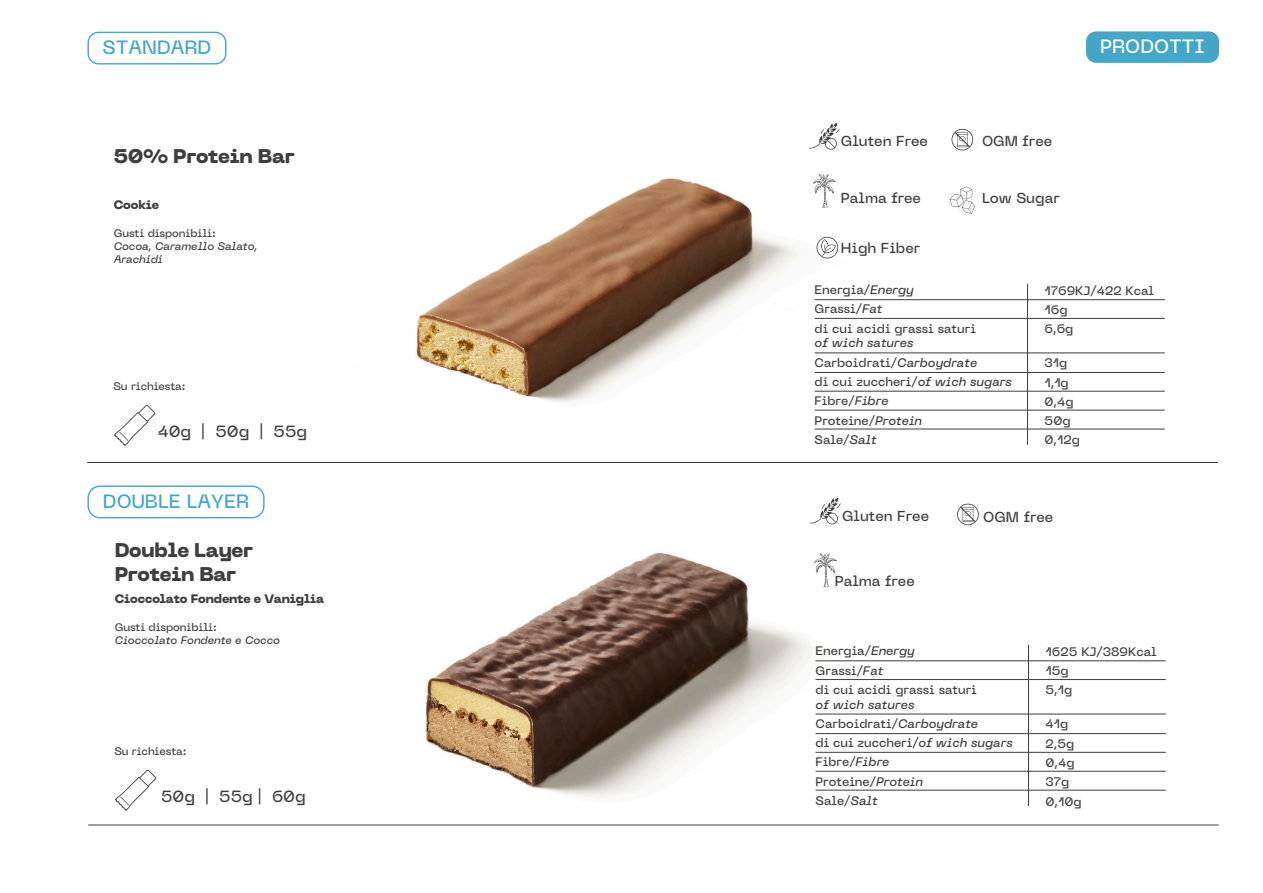
<style>
.page{position:relative;width:1263px;height:893px;background:#fff}
.page>*{position:absolute;margin:0;border:0;box-sizing:border-box;transform-origin:0 0}
.t1{font:800 19.8px/23.7px "PP Neue Machina";letter-spacing:-.01em;color:#3e3e3f}
.t2{font:800 19.65px "PP Neue Machina";letter-spacing:-.01em;color:#3e3e3f}
.t3{font:500 19.2px "PP Neue Machina Inktrap";color:#44a7c9}
.t4{font:500 19.2px "PP Neue Machina Inktrap";color:#fff}
.t5{font:500 16.05px "PP Neue Machina Inktrap";color:#3e3e3f}
.t6{font:500 14.4px "PP Neue Machina Inktrap";color:#3e3e3f}
.t7{font:500 12.3px/19.2px "PP Neue Machina Inktrap";color:#3e3e3f}
.t8{font:800 12.3px "PP Neue Machina";letter-spacing:-.01em;color:#3e3e3f}
.t9{font:italic 500 12.3px "PP Neue Machina";color:#3e3e3f}
.t10{font:800 12.15px "PP Neue Machina";letter-spacing:-.01em;color:#3e3e3f}
.t11{font:500 10.95px "PP Neue Machina Inktrap";letter-spacing:-.01em;color:#3e3e3f}
.t12{font:italic 500 10.95px/13px "PP Neue Machina Inktrap";letter-spacing:-.01em;color:#3e3e3f}
.s1{font-family:"PP Neue Machina";font-style:italic}
</style>
<div class="page">
<img style="left:416px;top:173px;width:469px;height:257px">
<hr style="left:87px;top:462px;width:1131px;height:1px;background:#3e3e3f">
<svg style="left:114px;top:405px;width:41px;height:41px"></svg>
<hr style="left:1027px;top:284px;width:1px;height:161px;background:#3e3e3f">
<hr style="left:815px;top:299px;width:350px;height:1px;background:#3e3e3f">
<hr style="left:815px;top:318px;width:350px;height:1px;background:#3e3e3f">
<hr style="left:815px;top:353px;width:350px;height:1px;background:#3e3e3f">
<hr style="left:815px;top:372px;width:350px;height:1px;background:#3e3e3f">
<hr style="left:815px;top:391px;width:350px;height:1px;background:#3e3e3f">
<hr style="left:815px;top:410px;width:350px;height:1px;background:#3e3e3f">
<hr style="left:815px;top:429px;width:350px;height:1px;background:#3e3e3f">
<svg style="left:809px;top:123px;width:30px;height:27px"></svg>
<svg style="left:951px;top:129px;width:22px;height:21px"></svg>
<svg style="left:813px;top:174px;width:23px;height:34px"></svg>
<svg style="left:950px;top:187px;width:25px;height:27px"></svg>
<svg style="left:816px;top:237px;width:22px;height:21px"></svg>
<div style="left:1086px;top:31px;width:133px;height:32px;background:#44a7c9;border-radius:10px"></div>
<div style="left:88px;top:32px;width:138px;height:33px;border:1px solid #44a7c9;border-radius:10px"></div>
<div style="left:88px;top:485px;width:177px;height:33px;border:1px solid #44a7c9;border-radius:12px"></div>
<img style="left:317px;top:552px;width:569px;height:273px">
<hr style="left:88px;top:825px;width:1131px;height:1px;background:#3e3e3f">
<svg style="left:115px;top:770px;width:41px;height:41px"></svg>
<hr style="left:1028px;top:645px;width:1px;height:161px;background:#3e3e3f">
<hr style="left:815px;top:661px;width:351px;height:1px;background:#3e3e3f">
<hr style="left:815px;top:679px;width:351px;height:1px;background:#3e3e3f">
<hr style="left:815px;top:714px;width:351px;height:1px;background:#3e3e3f">
<hr style="left:815px;top:733px;width:351px;height:1px;background:#3e3e3f">
<hr style="left:815px;top:752px;width:351px;height:1px;background:#3e3e3f">
<hr style="left:815px;top:771px;width:351px;height:1px;background:#3e3e3f">
<hr style="left:815px;top:790px;width:351px;height:1px;background:#3e3e3f">
<svg style="left:810px;top:498px;width:31px;height:27px"></svg>
<svg style="left:957px;top:504px;width:22px;height:21px"></svg>
<svg style="left:814px;top:553px;width:23px;height:34px"></svg>
<h3 class="t3" style="left:103px;top:35px;width:110px">STANDARD</h3>
<h3 class="t4" style="left:1100px;top:34px;width:106px">PRODOTTI</h3>
<h2 class="t2" style="left:114px;top:144px;width:182px">50% Protein Bar</h2>
<p class="t10" style="left:114px;top:197px;width:47px">Cookie</p>
<p class="t11" style="left:114px;top:226px;width:104px">Gusti disponibili:</p>
<p class="t12" style="left:114px;top:240px;width:145px">Cocoa, Caramello Salato,<br>Arachidi</p>
<p class="t11" style="left:114px;top:379px;width:73px">Su richiesta:</p>
<h3 class="t5" style="left:158px;top:421px;width:151px">40g | 50g | 55g</h3>
<h3 class="t3" style="left:103px;top:489px;width:148px">DOUBLE LAYER</h3>
<h1 class="t1" style="left:115px;top:539px;width:140px">Double Layer<br>Protein Bar</h1>
<p class="t8" style="left:115px;top:591px;width:211px">Cioccolato Fondente e Vaniglia</p>
<p class="t11" style="left:115px;top:620px;width:104px">Gusti disponibili:</p>
<p class="t12" style="left:115px;top:633px;width:167px">Cioccolato Fondente e Cocco</p>
<p class="t11" style="left:114px;top:744px;width:73px">Su richiesta:</p>
<h3 class="t5" style="left:161px;top:786px;width:146px">50g | 55g | 60g</h3>
<p class="t6" style="left:841px;top:132px;width:89px">Gluten Free</p>
<p class="t6" style="left:982px;top:132px;width:72px">OGM free</p>
<p class="t6" style="left:841px;top:189px;width:82px">Palma free</p>
<p class="t6" style="left:841px;top:238px;width:81px">High Fiber</p>
<p class="t6" style="left:982px;top:189px;width:79px">Low Sugar</p>
<p class="t7" style="left:815px;top:280px;width:163px">Energia/<span class="s1">Energy<br></span>Grassi/<span class="s1">Fat<br></span>di cui acidi grassi saturi</p>
<p class="t9" style="left:815px;top:335px;width:100px">of wich satures</p>
<p class="t7" style="left:815px;top:353px;width:199px">Carboidrati/<span class="s1">Carboydrate<br></span>di cui zuccheri/<span class="s1">of wich sugars<br></span>Fibre/<span class="s1">Fibre<br></span>Proteine/<span class="s1">Protein<br></span>Sale/<span class="s1">Salt</span></p>
<p class="t7" style="left:1044px;top:281px;width:111px">1769KJ/422 Kcal<br>16g<br>6,6g</p>
<p class="t7" style="left:1044px;top:353px;width:37px">31g<br>1,1g<br>0,4g<br>50g<br>0,12g</p>
<p class="t6" style="left:842px;top:507px;width:89px">Gluten Free</p>
<p class="t6" style="left:983px;top:508px;width:72px">OGM free</p>
<p class="t6" style="left:835px;top:571px;width:82px">Palma free</p>
<p class="t7" style="left:815px;top:641px;width:163px">Energia/<span class="s1">Energy<br></span>Grassi/<span class="s1">Fat<br></span>di cui acidi grassi saturi</p>
<p class="t9" style="left:815px;top:696px;width:100px">of wich satures</p>
<p class="t7" style="left:815px;top:714px;width:199px">Carboidrati/<span class="s1">Carboydrate<br></span>di cui zuccheri/<span class="s1">of wich sugars<br></span>Fibre/<span class="s1">Fibre<br></span>Proteine/<span class="s1">Protein<br></span>Sale/<span class="s1">Salt</span></p>
<p class="t7" style="left:1045px;top:642px;width:113px">1625 KJ/389Kcal<br>15g<br>5,1g</p>
<p class="t7" style="left:1045px;top:714px;width:37px">41g<br>2,5g<br>0,4g<br>37g<br>0,10g</p>
</div>
